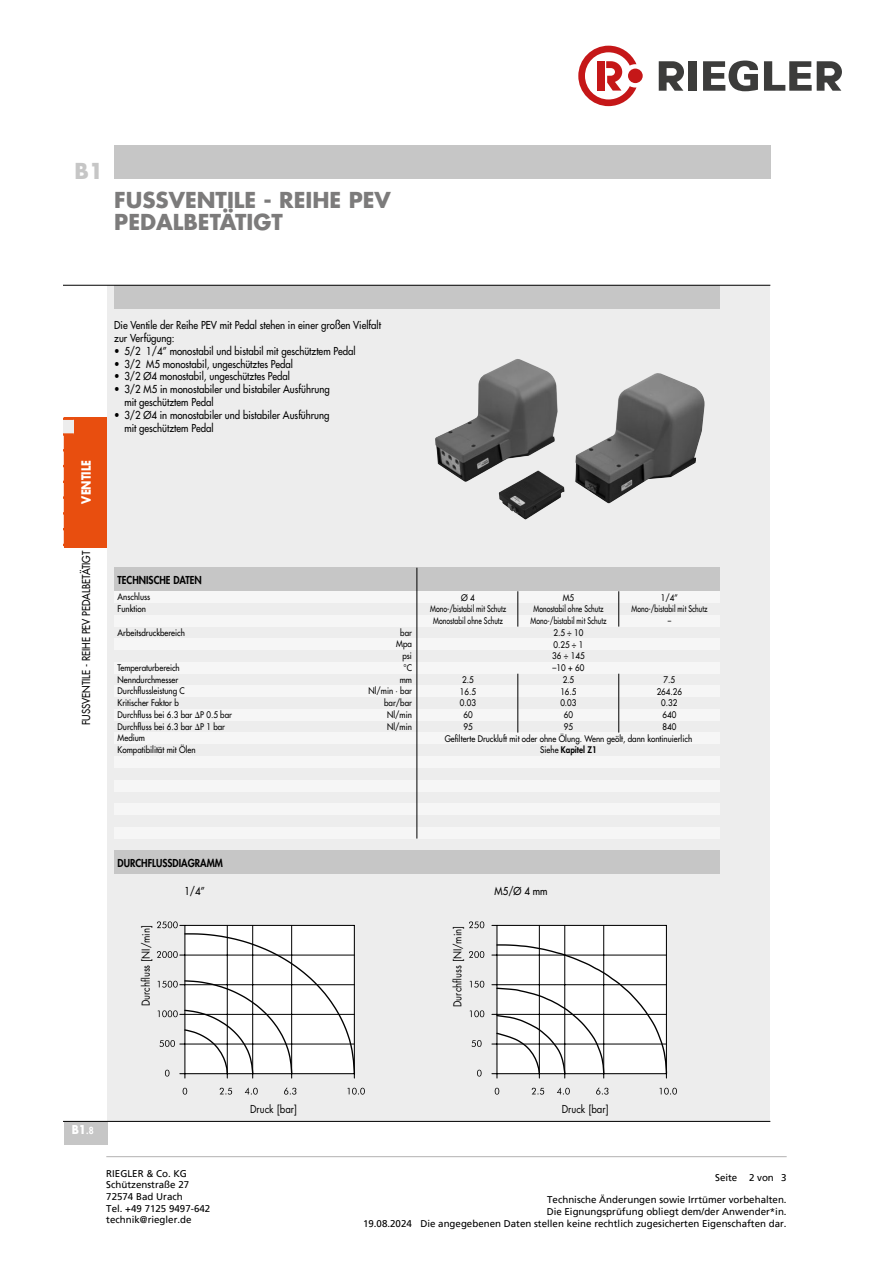
<style>
.page{position:relative;width:893px;height:1263px;background:#fff}
.page>*{position:absolute;margin:0;border:0;box-sizing:border-box;transform-origin:0 0}
.t1{font:700 21.3px/21.3px "Futura Std";color:#7c7b7b}
.t2{font:700 21.3px "Futura Std";color:#c6c6c6}
.t3{font:700 12.45px "Futura Std";color:#fff;scale:.85 1}
.t4{font:700 11.85px "Futura Std";color:#fff;scale:.9 1}
.t5{font:500 10.65px/12.8px "Futura Std";color:#000;scale:.9 1}
.t6{font:800 10.65px/11.2px "Futura Std";color:#000;scale:.9 1}
.t7{font:10.65px "Futura Std";color:#000;scale:.9 1}
.t8{font:9.75px/11.7px "Frutiger LT Pro";color:#000}
.t9{font:500 8.85px/11.7px "Futura Std";color:#000;scale:.9 1}
.t10{font:500 8.85px "Futura Std";color:#000;scale:.78 1}
.t11{font:800 8.85px "Futura Std";color:#000;scale:.9 1}
.s1{font-family:"Mathematical Pi One";font-weight:400}
.s2{font-weight:500}
.s3{font-weight:800;font-size:9.45px}
</style>
<div class="page">
<svg style="left:659px;top:61px;width:25px;height:30px"></svg>
<div style="left:689px;top:61px;width:8px;height:30px;background:#3c3c3b"></div>
<svg style="left:703px;top:61px;width:55px;height:30px"></svg>
<svg style="left:764px;top:61px;width:78px;height:30px"></svg>
<svg style="left:578px;top:46px;width:58px;height:60px"></svg>
<div style="left:628px;top:69px;width:15px;height:14px;background:#c51718;border-radius:50%"></div>
<hr style="left:106px;top:1156px;width:681px;height:1px;background:#b3b2b2">
<div style="left:64px;top:1121px;width:44px;height:24px;background:#c6c6c6"></div>
<div style="left:114px;top:145px;width:656px;height:34px;background:#c6c6c6"></div>
<div style="left:64px;top:417px;width:44px;height:130px;background:#e84e0f"></div>
<div style="left:64px;top:419px;width:10px;height:15px;background:#ededed"></div>
<div style="left:108px;top:285px;width:662px;height:836px;background:#ededed"></div>
<div style="left:114px;top:285px;width:606px;height:24px;background:#c6c6c6"></div>
<hr style="left:64px;top:285px;width:706px;height:1px;background:#000">
<hr style="left:64px;top:1121px;width:706px;height:1px;background:#000">
<div style="left:114px;top:591px;width:606px;height:12px;background:#f6f6f6"></div>
<div style="left:114px;top:615px;width:606px;height:12px;background:#f6f6f6"></div>
<div style="left:114px;top:638px;width:606px;height:12px;background:#f6f6f6"></div>
<div style="left:114px;top:662px;width:606px;height:12px;background:#f6f6f6"></div>
<div style="left:114px;top:685px;width:606px;height:12px;background:#f6f6f6"></div>
<div style="left:114px;top:709px;width:606px;height:12px;background:#f6f6f6"></div>
<div style="left:114px;top:732px;width:606px;height:12px;background:#f6f6f6"></div>
<div style="left:114px;top:756px;width:606px;height:12px;background:#f6f6f6"></div>
<div style="left:114px;top:780px;width:606px;height:11px;background:#f6f6f6"></div>
<div style="left:114px;top:803px;width:606px;height:12px;background:#f6f6f6"></div>
<div style="left:114px;top:827px;width:606px;height:11px;background:#f6f6f6"></div>
<div style="left:114px;top:568px;width:606px;height:23px;background:#c6c6c6"></div>
<div style="left:114px;top:850px;width:606px;height:24px;background:#c6c6c6"></div>
<hr style="left:417px;top:568px;width:1px;height:270px;background:#000">
<hr style="left:518px;top:591px;width:1px;height:36px;background:#000">
<hr style="left:618px;top:591px;width:1px;height:36px;background:#000">
<hr style="left:518px;top:674px;width:1px;height:58px;background:#000">
<hr style="left:618px;top:674px;width:1px;height:58px;background:#000">
<svg style="left:220px;top:1088px;width:12px;height:6px"></svg>
<svg style="left:284px;top:1087px;width:12px;height:7px"></svg>
<svg style="left:245px;top:1088px;width:13px;height:6px"></svg>
<svg style="left:347px;top:1088px;width:18px;height:6px"></svg>
<svg style="left:183px;top:1088px;width:4px;height:6px"></svg>
<svg style="left:157px;top:921px;width:198px;height:157px"></svg>
<div style="left:497px;top:925px;width:168px;height:147px;background:#fff"></div>
<hr style="left:603px;top:925px;width:1px;height:149px;background:#000">
<hr style="left:564px;top:925px;width:1px;height:149px;background:#000">
<hr style="left:539px;top:925px;width:1px;height:149px;background:#000">
<svg style="left:492px;top:943px;width:176px;height:135px"></svg>
<hr style="left:492px;top:1073px;width:174px;height:1px;background:#000">
<hr style="left:492px;top:925px;width:174px;height:1px;background:#000">
<hr style="left:666px;top:925px;width:1px;height:149px;background:#000">
<hr style="left:496px;top:925px;width:1px;height:153px;background:#000">
<svg style="left:532px;top:1088px;width:12px;height:6px"></svg>
<svg style="left:596px;top:1087px;width:12px;height:7px"></svg>
<svg style="left:557px;top:1088px;width:13px;height:6px"></svg>
<svg style="left:659px;top:1088px;width:18px;height:6px"></svg>
<svg style="left:495px;top:1088px;width:4px;height:6px"></svg>
<svg style="left:470px;top:1010px;width:14px;height:7px"></svg>
<svg style="left:472px;top:1040px;width:10px;height:7px"></svg>
<svg style="left:470px;top:981px;width:14px;height:6px"></svg>
<svg style="left:469px;top:951px;width:15px;height:7px"></svg>
<svg style="left:469px;top:921px;width:15px;height:7px"></svg>
<svg style="left:477px;top:1070px;width:5px;height:6px"></svg>
<img style="left:435px;top:359px;width:270px;height:161px">
<h1 class="t2" style="left:74px;top:157px;width:31px">B1</h1>
<h1 class="t1" style="left:114px;top:190px;width:278px">FUSSVENTILE - REIHE PEV<br>PEDALBETÄTIGT</h1>
<h2 class="t3" style="left:78px;top:503px;width:53px;rotate:-90deg">VENTILE</h2>
<p class="t5" style="left:80px;top:725px;width:195px;rotate:-90deg">FUSSVENTILE - REIHE PEV PEDALBETÄTIGT</p>
<p class="t5" style="left:114px;top:319px;width:298px">Die Ventile der Reihe PEV mit Pedal stehen in einer großen Vielfalt zur Verfügung:</p>
<p class="t5" style="left:114px;top:345px;width:270px">• 5/2 1/4” monostabil und bistabil mit geschütztem Pedal</p>
<p class="t5" style="left:114px;top:357px;width:200px">• 3/2 M5 monostabil, ungeschütztes Pedal</p>
<p class="t5" style="left:114px;top:370px;width:197px">• 3/2 Ø4 monostabil, ungeschütztes Pedal</p>
<p class="t5" style="left:124px;top:383px;width:230px;text-indent:-10px">• 3/2 M5 in monostabiler und bistabiler Ausführung mit geschütztem Pedal</p>
<p class="t5" style="left:124px;top:409px;width:230px;text-indent:-10px">• 3/2 Ø4 in monostabiler und bistabiler Ausführung mit geschütztem Pedal</p>
<p class="t6" style="left:118px;top:427px;width:95px">TECHNISCHE DATEN</p>
<p class="t6" style="left:118px;top:569px;width:95px">TECHNISCHE DATEN<br>TECHNISCHE DATEN</p>
<p class="t6" style="left:118px;top:574px;width:95px">TECHNISCHE DATEN</p>
<p class="t9" style="left:118px;top:591px;width:38px">Anschluss<br>Funktion</p>
<p class="t9" style="left:118px;top:626px;width:76px">Arbeitsdruckbereich</p>
<p class="t9" style="left:396px;top:626px;width:19px;text-align:right">bar<br>Mpa psi</p>
<p class="t9" style="left:118px;top:662px;width:71px">Temperaturbereich</p>
<p class="t9" style="left:403px;top:662px;width:11px">°C</p>
<p class="t9" style="left:118px;top:673px;width:69px">Nenndurchmesser</p>
<p class="t9" style="left:400px;top:673px;width:15px">mm</p>
<p class="t9" style="left:118px;top:685px;width:76px">Durchflussleistung C</p>
<p class="t9" style="left:368px;top:685px;width:50px">Nl/min · bar</p>
<p class="t9" style="left:118px;top:697px;width:70px">Kritischer Faktor b</p>
<p class="t9" style="left:384px;top:697px;width:32px">bar/bar</p>
<p class="t9" style="left:118px;top:709px;width:129px">Durchfluss bei 6.3 bar <span class="s1">D</span>P 0.5 bar</p>
<p class="t9" style="left:387px;top:709px;width:29px">Nl/min</p>
<p class="t9" style="left:118px;top:720px;width:121px">Durchfluss bei 6.3 bar <span class="s1">D</span>P 1 bar</p>
<p class="t9" style="left:387px;top:720px;width:29px">Nl/min</p>
<p class="t9" style="left:118px;top:732px;width:88px">Medium<br>Kompatibilität mit Ölen</p>
<p class="t6" style="left:118px;top:710px;width:95px">TECHNISCHE DATEN<br>TECHNISCHE DATEN</p>
<p class="t9" style="left:461px;top:592px;width:17px">Ø 4</p>
<p class="t9" style="left:563px;top:592px;width:14px">M5</p>
<p class="t9" style="left:661px;top:592px;width:21px">1/4’’</p>
<p class="t10" style="left:430px;top:604px;width:99px">Mono-/bistabil mit Schutz</p>
<p class="t10" style="left:533px;top:604px;width:91px">Monostabil ohne Schutz</p>
<p class="t10" style="left:631px;top:604px;width:99px">Mono-/bistabil mit Schutz</p>
<p class="t10" style="left:433px;top:615px;width:91px">Monostabil ohne Schutz</p>
<p class="t10" style="left:530px;top:615px;width:99px">Mono-/bistabil mit Schutz</p>
<p class="t10" style="left:668px;top:615px;width:6px">–</p>
<p class="t9" style="left:552px;top:627px;width:38px">2.5 ÷ 10<br>0.25 ÷ 1<br>36 ÷ 145 –10 + 60</p>
<p class="t9" style="left:462px;top:674px;width:14px">2.5</p>
<p class="t9" style="left:563px;top:674px;width:14px">2.5</p>
<p class="t9" style="left:664px;top:674px;width:14px">7.5</p>
<p class="t9" style="left:460px;top:686px;width:20px">16.5</p>
<p class="t9" style="left:560px;top:686px;width:20px">16.5</p>
<p class="t9" style="left:657px;top:686px;width:30px">264.26</p>
<p class="t9" style="left:460px;top:697px;width:20px">0.03</p>
<p class="t9" style="left:560px;top:697px;width:20px">0.03</p>
<p class="t9" style="left:661px;top:697px;width:20px">0.32</p>
<p class="t9" style="left:463px;top:709px;width:12px">60</p>
<p class="t9" style="left:564px;top:709px;width:12px">60</p>
<p class="t9" style="left:662px;top:709px;width:17px">640</p>
<p class="t9" style="left:463px;top:721px;width:12px">95</p>
<p class="t9" style="left:564px;top:721px;width:12px">95</p>
<p class="t9" style="left:662px;top:721px;width:17px">840</p>
<p class="t9" style="left:445px;top:733px;width:276px">Gefilterte Druckluft mit oder ohne Ölung. Wenn geölt, dann kontinuierlich</p>
<p class="t11" style="left:540px;top:744px;width:64px"><span class="s2">Siehe</span> Kapitel Z1</p>
<p class="t6" style="left:118px;top:851px;width:95px">TECHNISCHE DATEN<br>TECHNISCHE DATEN</p>
<p class="t6" style="left:118px;top:857px;width:118px">DURCHFLUSSDIAGRAMM</p>
<p class="t7" style="left:139px;top:1006px;width:92px;rotate:-90deg">Durchfluss [NI/min]</p>
<p class="t5" style="left:184px;top:884px;width:24px">1/4”</p>
<p class="t5" style="left:495px;top:884px;width:60px">M5/Ø 4 mm</p>
<p class="t7" style="left:451px;top:1007px;width:92px;rotate:-90deg">Durchfluss [NI/min]</p>
<h3 class="t4" style="left:72px;top:1122px;width:26px">B1<span class="s3">.8</span></h3>
<p class="t7" style="left:250px;top:1102px;width:54px">Druck [bar]</p>
<p class="t7" style="left:562px;top:1102px;width:54px">Druck [bar]</p>
<p class="t8" style="left:106px;top:1167px;width:105px">RIEGLER &amp; Co. KG<br>Schützenstraße 27<br>72574 Bad Urach<br>Tel. +49 7125 9497-642 technik@riegler.de</p>
<p class="t8" style="left:363px;top:1217px;width:50px">19.08.2024</p>
<p class="t8" style="left:715px;top:1172px;width:73px">Seite 2 von 3</p>
<p class="t8" style="left:420px;top:1194px;width:368px;text-align:right">Technische Änderungen sowie Irrtümer vorbehalten.<br>Die Eignungsprüfung obliegt dem/der Anwender*in.<br>Die angegebenen Daten stellen keine rechtlich zugesicherten Eigenschaften dar.</p>
</div>
